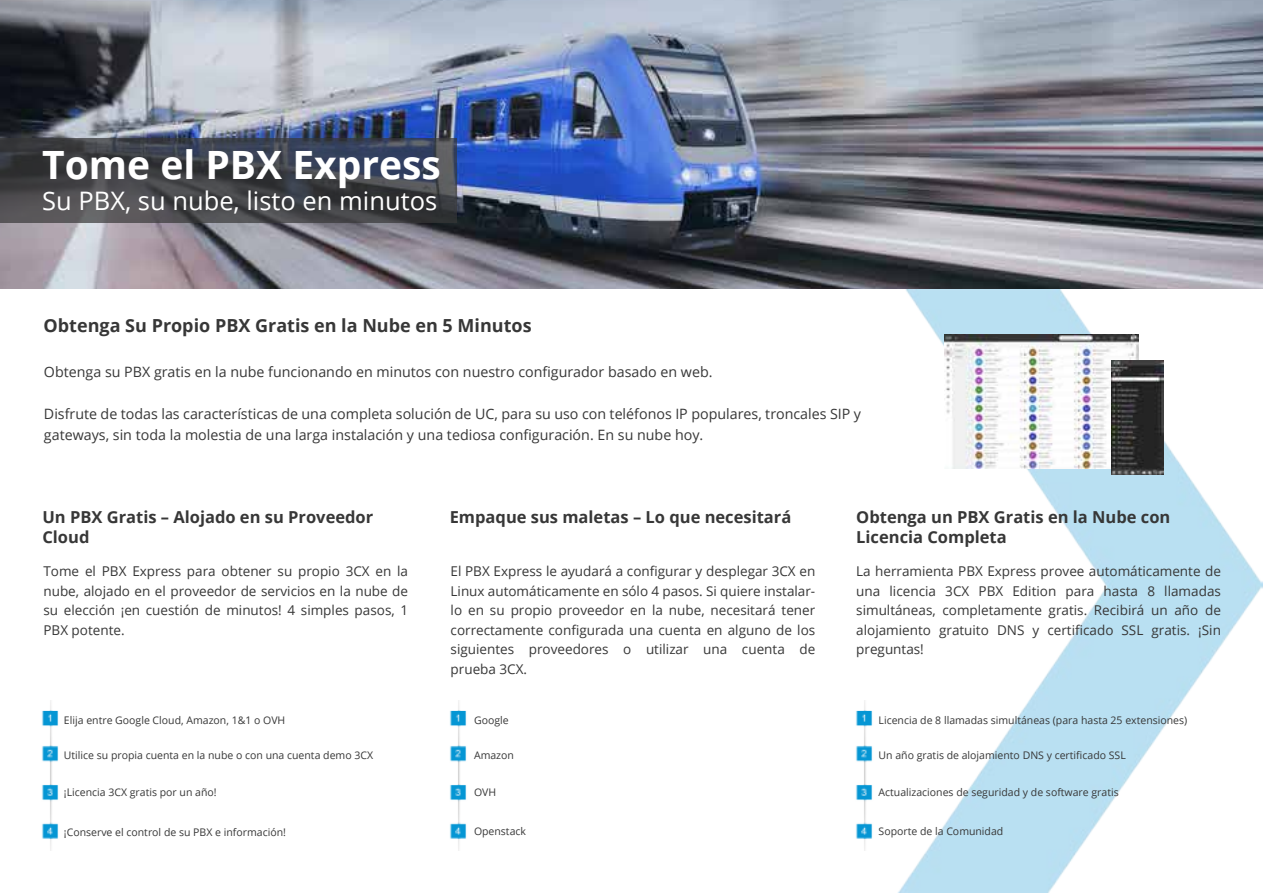
<style>
.page{position:relative;width:1263px;height:893px;background:#fff}
.page>*{position:absolute;margin:0;border:0;box-sizing:border-box;transform-origin:0 0}
.t1{font:700 39px "Open Sans";color:#fff}
.t2{font:25.5px "Open Sans";color:#fff}
.t3{font:700 18px "Open Sans";color:#373737}
.t4{font:700 16.5px/19.8px "Open Sans";color:#373737}
.t5{font:14.25px/21px "Open Sans";color:#373737}
.t6{font:13.5px/19.5px "Open Sans";color:#373737;text-align:justify}
.t7{font:10.5px "Open Sans";color:#373737}
</style>
<div class="page">
<img style="left:0;top:0;width:1263px;height:290px">
<svg style="left:0;top:139px;width:457px;height:84px;background:#40434a"></svg>
<img style="left:898px;top:290px;width:365px;height:603px">
<img style="left:944px;top:335px;width:194px;height:133px">
<img style="left:1111px;top:360px;width:52px;height:114px">
<img style="left:42px;top:701px;width:17px;height:150px">
<img style="left:856px;top:701px;width:17px;height:150px">
<img style="left:450px;top:701px;width:17px;height:150px">
<h1 class="t1" style="left:42px;top:137px;width:400px">Tome el PBX Express</h1>
<h2 class="t2" style="left:42px;top:183px;width:397px">Su PBX, su nube, listo en minutos</h2>
<h3 class="t3" style="left:44px;top:312px;width:490px">Obtenga Su Propio PBX Gratis en la Nube en 5 Minutos</h3>
<p class="t5" style="left:44px;top:360px;width:670px">Obtenga su PBX gratis en la nube funcionando en minutos con nuestro configurador basado en web.</p>
<p class="t5" style="left:44px;top:402px;width:819px">Disfrute de todas las características de una completa solución de UC, para su uso con teléfonos IP populares, troncales SIP y gateways, sin toda la molestia de una larga instalación y una tediosa configuración. En su nube hoy.</p>
<p class="t4" style="left:42px;top:506px;width:332px">Un PBX Gratis – Alojado en su Proveedor<br>Cloud</p>
<p class="t4" style="left:450px;top:506px;width:343px">Empaque sus maletas – Lo que necesitará</p>
<p class="t4" style="left:856px;top:506px;width:316px">Obtenga un PBX Gratis en la Nube con<br>Licencia Completa</p>
<p class="t6" style="left:43px;top:561px;width:366px">Tome el PBX Express para obtener su propio 3CX en la nube, alojado en el proveedor de servicios en la nube de su elección ¡en cuestión de minutos! 4 simples pasos, 1<br>PBX potente.</p>
<p class="t6" style="left:451px;top:561px;width:366px">El PBX Express le ayudará a configurar y desplegar 3CX en Linux automáticamente en sólo 4 pasos. Si quiere instalar&shy;lo en su propio proveedor en la nube, necesitará tener correctamente configurada una cuenta en alguno de los siguientes proveedores o utilizar una cuenta de prueba 3CX.</p>
<p class="t6" style="left:856px;top:561px;width:366px">La herramienta PBX Express provee automáticamente de una licencia 3CX PBX Edition para hasta 8 llamadas simultáneas, completamente gratis. Recibirá un año de alojamiento gratuito DNS y certificado SSL gratis. ¡Sin preguntas!</p>
<p class="t7" style="left:64px;top:713px;width:223px">Elija entre Google Cloud, Amazon, 1&amp;1 o OVH</p>
<p class="t7" style="left:64px;top:748px;width:311px">Utilice su propia cuenta en la nube o con una cuenta demo 3CX</p>
<p class="t7" style="left:64px;top:785px;width:154px">¡Licencia 3CX gratis por un año!</p>
<p class="t7" style="left:64px;top:825px;width:223px">¡Conserve el control de su PBX e información!</p>
<p class="t7" style="left:878px;top:713px;width:310px">Licencia de 8 llamadas simultáneas (para hasta 25 extensiones)</p>
<p class="t7" style="left:878px;top:748px;width:249px">Un año gratis de alojamiento DNS y certificado SSL</p>
<p class="t7" style="left:878px;top:785px;width:242px">Actualizaciones de seguridad y de software gratis</p>
<p class="t7" style="left:474px;top:713px;width:36px">Google</p>
<p class="t7" style="left:474px;top:748px;width:41px">Amazon</p>
<p class="t7" style="left:474px;top:785px;width:24px">OVH</p>
<p class="t7" style="left:474px;top:823px;width:54px">Openstack</p>
<p class="t7" style="left:878px;top:823px;width:126px">Soporte de la Comunidad</p>
</div>
